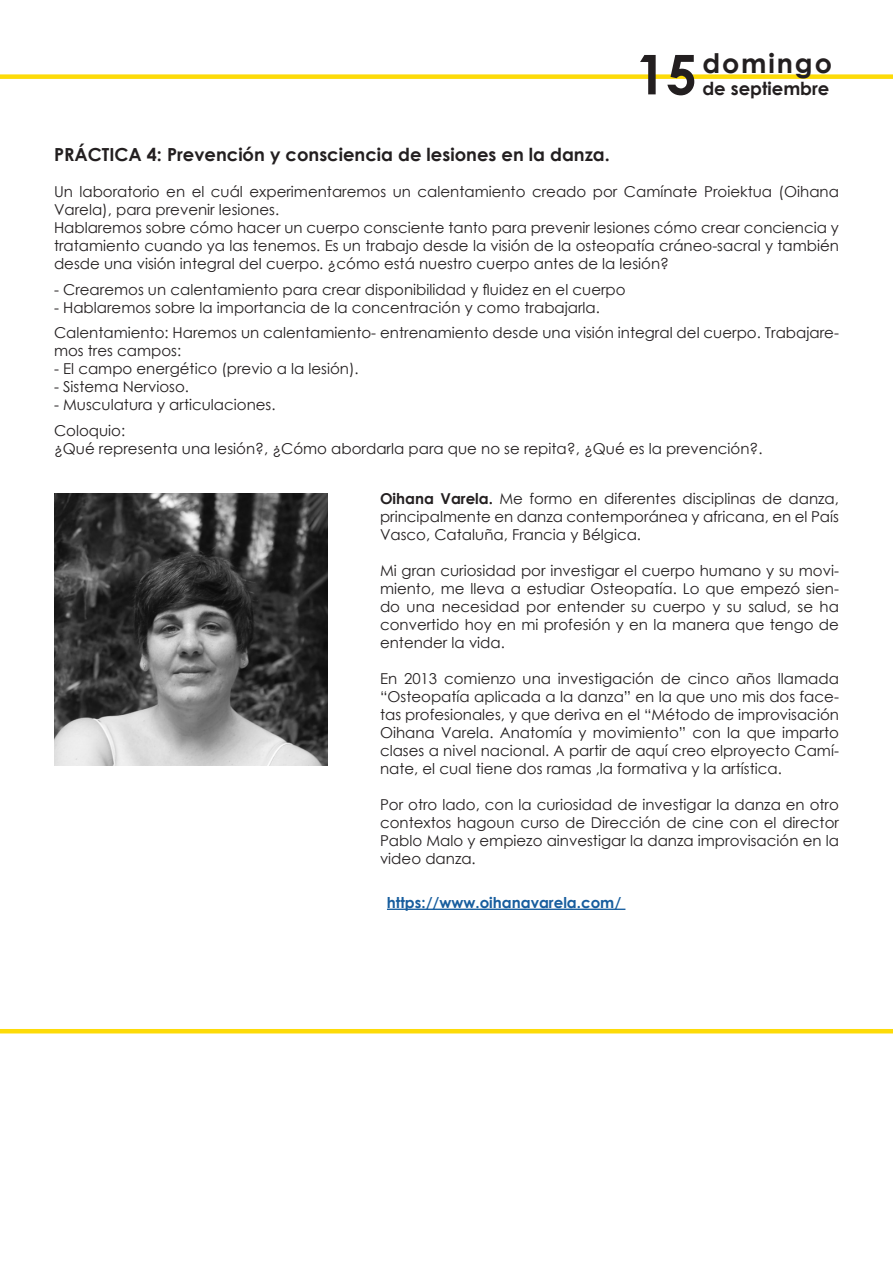
<style>
.page{position:relative;width:893px;height:1263px;background:#fff}
.page>*{position:absolute;margin:0;border:0;box-sizing:border-box;transform-origin:0 0}
.t1{font:700 54.9px "Century Gothic";color:#231f20}
.t2{font:700 27px "Century Gothic";letter-spacing:.07em;color:#231f20}
.t3{font:700 18px "Century Gothic";color:#231f20}
.t4{font:15px/18px "Century Gothic";color:#231f20;text-align:justify}
.t5{font:700 15px "Century Gothic";color:#175d9e}
.s1{font-weight:700}
</style>
<div class="page">
<hr style="left:0;top:1029px;width:893px;height:4px;background:#fddb08">
<hr style="left:387px;top:908px;width:238px;height:2px;background:#175d9e">
<img style="left:54px;top:493px;width:273px;height:272px">
<div style="left:0;top:74px;width:893px;height:5px;background:#fddb08"></div>
<p class="t1" style="left:635px;top:33px;width:63px">15</p>
<p class="t2" style="left:702px;top:43px;width:131px">domingo</p>
<p class="t3" style="left:702px;top:75px;width:129px">de septiembre</p>
<p class="t3" style="left:54px;top:141px;width:557px">PRÁCTICA 4: Prevención y consciencia de lesiones en la danza.</p>
<p class="t4" style="left:54px;top:182px;width:786px">Un laboratorio en el cuál experimentaremos un calentamiento creado por Camínate Proiektua (Oihana<br>Varela), para prevenir lesiones.</p>
<p class="t4" style="left:54px;top:218px;width:786px">Hablaremos sobre cómo hacer un cuerpo consciente tanto para prevenir lesiones cómo crear conciencia y tratamiento cuando ya las tenemos. Es un trabajo desde la visión de la osteopatía cráneo-sacral y también desde una visión integral del cuerpo. ¿cómo está nuestro cuerpo antes de la lesión?</p>
<p class="t4" style="left:54px;top:280px;width:573px">- Crearemos un calentamiento para crear disponibilidad y fluidez en el cuerpo</p>
<p class="t4" style="left:54px;top:298px;width:547px">- Hablaremos sobre la importancia de la concentración y como trabajarla.</p>
<p class="t4" style="left:54px;top:323px;width:786px">Calentamiento: Haremos un calentamiento- entrenamiento desde una visión integral del cuerpo. Trabajare&shy;mos tres campos:</p>
<p class="t4" style="left:54px;top:359px;width:306px">- El campo energético (previo a la lesión).</p>
<p class="t4" style="left:54px;top:377px;width:137px">- Sistema Nervioso.</p>
<p class="t4" style="left:54px;top:395px;width:223px">- Musculatura y articulaciones.</p>
<p class="t4" style="left:54px;top:421px;width:73px">Coloquio:</p>
<p class="t4" style="left:54px;top:439px;width:710px">¿Qué representa una lesión?, ¿Cómo abordarla para que no se repita?, ¿Qué es la prevención?.</p>
<p class="t4" style="left:380px;top:490px;width:460px"><span class="s1">Oihana Varela.</span> Me formo en diferentes disciplinas de danza, principalmente en danza contemporánea y africana, en el País Vasco, Cataluña, Francia y Bélgica.</p>
<p class="t4" style="left:380px;top:562px;width:460px">Mi gran curiosidad por investigar el cuerpo humano y su movi&shy;miento, me lleva a estudiar Osteopatía. Lo que empezó sien&shy;do una necesidad por entender su cuerpo y su salud, se ha convertido hoy en mi profesión y en la manera que tengo de entender la vida.</p>
<p class="t4" style="left:380px;top:670px;width:460px">En 2013 comienzo una investigación de cinco años llamada “Osteopatía aplicada a la danza” en la que uno mis dos face&shy;tas profesionales, y que deriva en el “Método de improvisación Oihana Varela. Anatomía y movimiento” con la que imparto clases a nivel nacional. A partir de aquí creo elproyecto Camí&shy;nate, el cual tiene dos ramas ,la formativa y la artística.</p>
<p class="t4" style="left:380px;top:796px;width:460px">Por otro lado, con la curiosidad de investigar la danza en otro contextos hagoun curso de Dirección de cine con el director Pablo Malo y empiezo ainvestigar la danza improvisación en la video danza.</p>
<p class="t5" style="left:387px;top:891px;width:236px">https://www.oihanavarela.com/</p>
</div>
